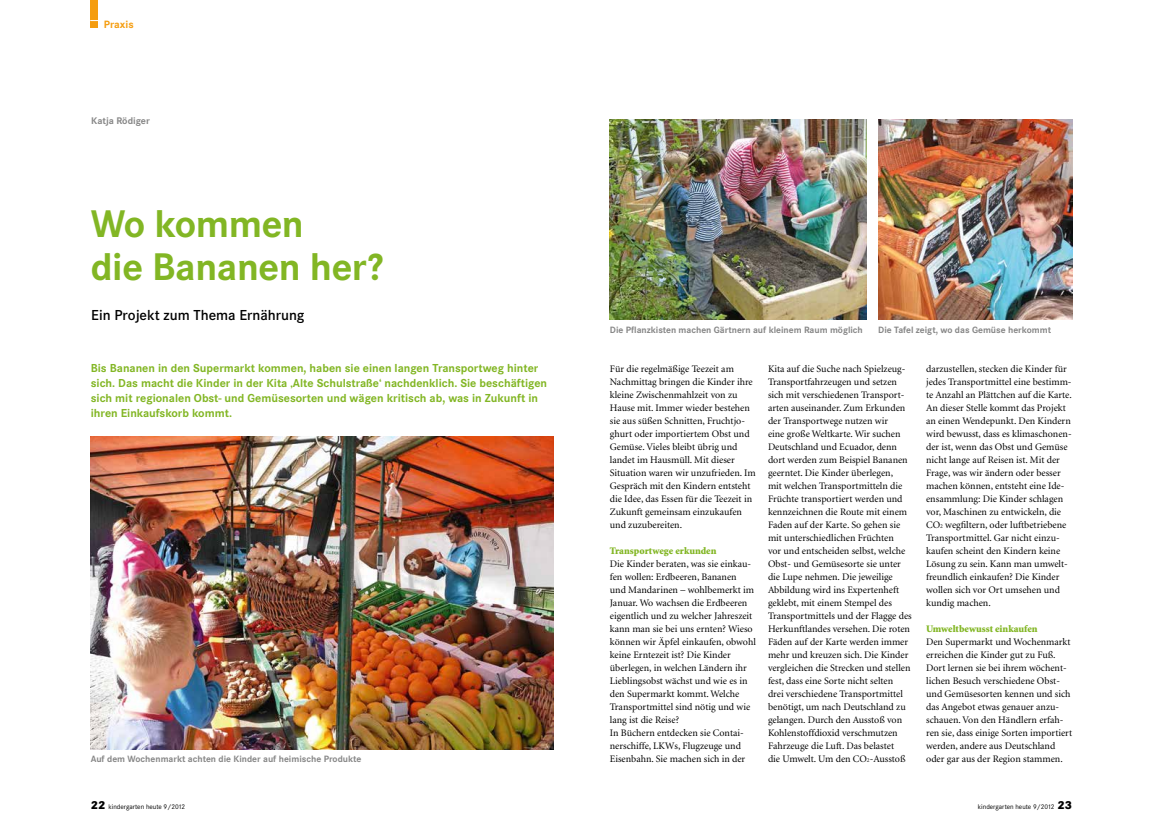
<style>
.page{position:relative;width:1163px;height:823px;background:#fff}
.page>*{position:absolute;margin:0;border:0;box-sizing:border-box;transform-origin:0 0}
.t1{font:700 40px/43.7px "Corporate S";letter-spacing:-.01em;color:#82b624}
.t2{font:600 15px "Corporate S";color:#000}
.t3{font:700 12px/15px "Corporate S";color:#82b624}
.t4{font:700 11px "Corporate S";letter-spacing:.005em;color:#f59d0f}
.t5{font:10px/13px "Minion";color:#000}
.t6{font:900 10px "Minion";color:#82b624}
.t7{font:700 10px "Corporate S";color:#878787}
.t8{font:700 9.5px "Corporate S";color:#878787}
.t9{font:7px "Corporate S";color:#000}
.s1{font-size:5.8px}
.s2{font-weight:800;font-size:12px}
</style>
<div class="page">
<div style="left:91px;top:0;width:7px;height:28px;background:#f59d0f"></div>
<img style="left:91px;top:436px;width:462px;height:312px">
<img style="left:609px;top:119px;width:257px;height:200px">
<img style="left:878px;top:119px;width:193px;height:200px">
<p class="t4" style="left:104px;top:18px;width:31px">Praxis</p>
<p class="t7" style="left:91px;top:115px;width:60px">Katja Rödiger</p>
<h1 class="t1" style="left:91px;top:202px;width:294px">Wo kommen<br>die Bananen her?</h1>
<h2 class="t2" style="left:91px;top:306px;width:215px">Ein Projekt zum Thema Ernährung</h2>
<p class="t3" style="left:91px;top:360px;width:458px">Bis Bananen in den Supermarkt kommen, haben sie einen langen Transportweg hinter sich. Das macht die Kinder in der Kita ‚Alte Schulstraße‘ nachdenklich. Sie beschäftigen sich mit regionalen Obst- und Gemüsesorten und wägen kritisch ab, was in Zukunft in ihren Einkaufskorb kommt.</p>
<p class="t8" style="left:91px;top:753px;width:272px">Auf dem Wochenmarkt achten die Kinder auf heimische Produkte</p>
<p class="t8" style="left:609px;top:324px;width:254px">Die Pflanzkisten machen Gärtnern auf kleinem Raum möglich</p>
<p class="t5" style="left:609px;top:362px;width:147px">Für die regelmäßige Teezeit am<br>Nachmittag bringen die Kinder ihre kleine Zwischenmahlzeit von zu<br>Hause mit. Immer wieder bestehen sie aus süßen Schnitten, Fruchtjo&shy;ghurt oder importiertem Obst und<br>Gemüse. Vieles bleibt übrig und landet im Hausmüll. Mit dieser<br>Situation waren wir unzufrieden. Im<br>Gespräch mit den Kindern entsteht die Idee, das Essen für die Teezeit in<br>Zukunft gemeinsam einzukaufen und zuzubereiten.</p>
<p class="t6" style="left:609px;top:545px;width:108px">Transportwege erkunden</p>
<p class="t5" style="left:609px;top:557px;width:147px">Die Kinder beraten, was sie einkau&shy;fen wollen: Erdbeeren, Bananen<br>und Mandarinen – wohlbemerkt im<br>Januar. Wo wachsen die Erdbeeren eigentlich und zu welcher Jahreszeit kann man sie bei uns ernten? Wieso können wir Äpfel einkaufen, obwohl keine Erntezeit ist? Die Kinder überlegen, in welchen Ländern ihr<br>Lieblingsobst wächst und wie es in den Supermarkt kommt. Welche<br>Transportmittel sind nötig und wie lang ist die Reise?<br>In Büchern entdecken sie Contai&shy;nerschiffe, LKWs, Flugzeuge und<br>Eisenbahn. Sie machen sich in der</p>
<p class="t8" style="left:878px;top:324px;width:174px">Die Tafel zeigt, wo das Gemüse herkommt</p>
<p class="t5" style="left:767px;top:362px;width:145px">Kita auf die Suche nach Spielzeug-Transportfahrzeugen und setzen sich mit verschiedenen Transport&shy;arten auseinander. Zum Erkunden der Transportwege nutzen wir<br>eine große Weltkarte. Wir suchen Deutschland und Ecuador, denn dort werden zum Beispiel Bananen geerntet. Die Kinder überlegen,<br>mit welchen Transportmitteln die Früchte transportiert werden und kennzeichnen die Route mit einem Faden auf der Karte. So gehen sie mit unterschiedlichen Früchten<br>vor und entscheiden selbst, welche Obst- und Gemüsesorte sie unter die Lupe nehmen. Die jeweilige Abbildung wird ins Expertenheft geklebt, mit einem Stempel des Transportmittels und der Flagge des Herkunftlandes versehen. Die roten Fäden auf der Karte werden immer mehr und kreuzen sich. Die Kinder vergleichen die Strecken und stellen fest, dass eine Sorte nicht selten<br>drei verschiedene Transportmittel benötigt, um nach Deutschland zu gelangen. Durch den Ausstoß von Kohlenstoffdioxid verschmutzen Fahrzeuge die Luft. Das belastet<br>die Umwelt. Um den CO<span class="s1">2</span>-Ausstoß</p>
<p class="t5" style="left:926px;top:362px;width:147px">darzustellen, stecken die Kinder für jedes Transportmittel eine bestimm&shy;te Anzahl an Plättchen auf die Karte.<br>An dieser Stelle kommt das Projekt an einen Wendepunkt. Den Kindern wird bewusst, dass es klimaschonen&shy;der ist, wenn das Obst und Gemüse nicht lange auf Reisen ist. Mit der Frage, was wir ändern oder besser machen können, entsteht eine Ide&shy;ensammlung: Die Kinder schlagen vor, Maschinen zu entwickeln, die CO<span class="s1">2</span> wegfiltern, oder luftbetriebene Transportmittel. Gar nicht einzu&shy;kaufen scheint den Kindern keine Lösung zu sein. Kann man umwelt&shy;freundlich einkaufen? Die Kinder wollen sich vor Ort umsehen und kundig machen.</p>
<p class="t6" style="left:926px;top:623px;width:113px">Umweltbewusst einkaufen</p>
<p class="t5" style="left:926px;top:635px;width:147px">Den Supermarkt und Wochenmarkt erreichen die Kinder gut zu Fuß.<br>Dort lernen sie bei ihrem wöchent&shy;lichen Besuch verschiedene Obst&shy;und Gemüsesorten kennen und sich das Angebot etwas genauer anzu&shy;schauen. Von den Händlern erfah&shy;ren sie, dass einige Sorten importiert werden, andere aus Deutschland oder gar aus der Region stammen.</p>
<p class="t9" style="left:91px;top:802px;width:96px"><span class="s2">22</span> kindergarten heute 9/2012</p>
<p class="t9" style="left:977px;top:802px;width:96px">kindergarten heute 9/2012 <span class="s2">23</span></p>
</div>
